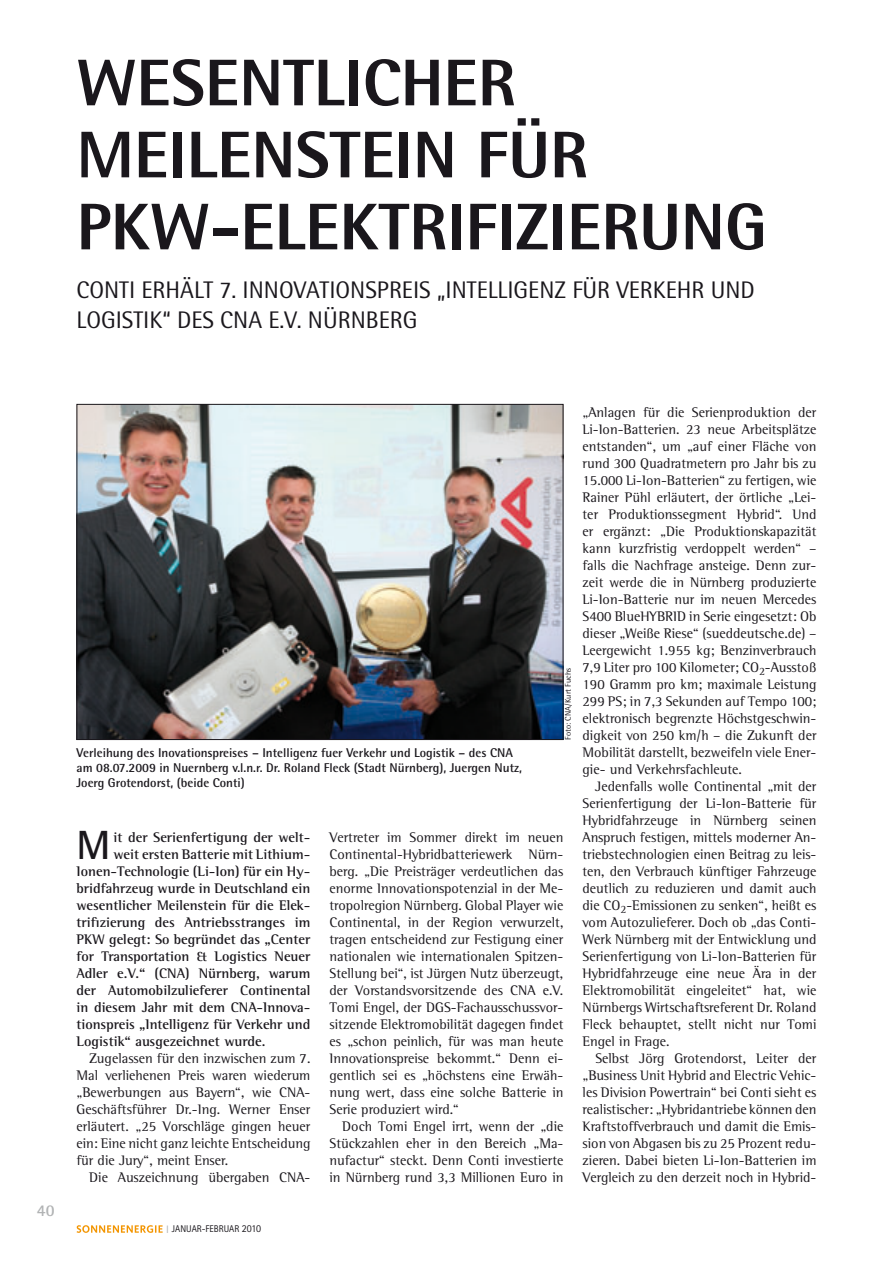
<style>
.page{position:relative;width:893px;height:1263px;background:#fff}
.page>*{position:absolute;margin:0;border:0;box-sizing:border-box;transform-origin:0 0}
.t1{font:800 66px/72px "Rotis Semi Sans Std";color:#1a171c}
.t2{font:700 40.8px "Rotis Semi Sans Std";color:#1a171c}
.t3{font:24px/30px "Rotis Semi Sans Std";color:#1a171c}
.t4{font:700 16.5px "Rotis Semi Sans Std";color:#b1b3b4}
.t5{font:14.25px/17px "Rotis Semi Serif Std";color:#1a171c;text-align:justify}
.t6{font:700 14.25px "Rotis Semi Serif Std";color:#1a171c}
.t7{font:700 12.75px/15px "Rotis Semi Sans Std";color:#1a171c}
.t8{font:9.75px "Rotis Sans Serif Std";color:#1a171c;scale:.95 1}
.t9{font:8.25px "Rotis Semi Sans Std";letter-spacing:.01em;color:#1a171c}
.s1{font-size:10.8px;color:#b1b3b4}
.s2{font-size:10.65px}
</style>
<div class="page">
<svg style="left:77px;top:1225px;width:86px;height:8px"></svg>
<img style="left:79px;top:406px;width:482px;height:332px">
<div style="left:77px;top:404px;width:486px;height:336px;border:1px solid #1a171c"></div>
<h1 class="t1" style="left:77px;top:46px;width:691px">WESENTLICHER<br>MEILENSTEIN FÜR<br>PKW-ELEKTRIFIZIERUNG</h1>
<h3 class="t3" style="left:77px;top:274px;width:680px">CONTI ERHÄLT 7. INNOVATIONSPREIS „INTELLIGENZ FÜR VERKEHR UND<br>LOGISTIK“ DES CNA E.V. NÜRNBERG</h3>
<p class="t4" style="left:37px;top:1200px;width:19px">40</p>
<p class="t7" style="left:77px;top:745px;width:447px">Verleihung des Inovationspreises – Intelligenz fuer Verkehr und Logistik – des CNA am 08.07.2009 in Nuernberg v.l.n.r. Dr. Roland Fleck (Stadt Nürnberg), Juergen Nutz,<br>Joerg Grotendorst, (beide Conti)</p>
<p class="t9" style="left:563px;top:740px;width:74px;rotate:-90deg">Foto: CNA/Kurt Fuchs</p>
<h2 class="t2" style="left:77px;top:820px;width:36px">M</h2>
<p class="t6" style="left:114px;top:829px;width:198px">it der Serienfertigung der welt-</p>
<p class="t6" style="left:114px;top:846px;width:198px">weit ersten Batterie mit Lithium-</p>
<p class="t6" style="left:77px;top:863px;width:235px">Ionen-Technologie (Li-Ion) für ein Hy-</p>
<p class="t6" style="left:77px;top:880px;width:235px">bridfahrzeug wurde in Deutschland ein</p>
<p class="t6" style="left:77px;top:897px;width:235px">wesentlicher Meilenstein für die Elek-</p>
<p class="t6" style="left:77px;top:914px;width:235px">trifizierung des Antriebsstranges im</p>
<p class="t6" style="left:77px;top:931px;width:235px">PKW gelegt: So begründet das „Center</p>
<p class="t6" style="left:77px;top:948px;width:235px">for Transportation &amp; Logistics Neuer</p>
<p class="t6" style="left:77px;top:965px;width:235px">Adler e.V.“ (CNA) Nürnberg, warum</p>
<p class="t6" style="left:77px;top:982px;width:235px">der Automobilzulieferer Continental</p>
<p class="t6" style="left:77px;top:999px;width:235px">in diesem Jahr mit dem CNA-Innova-</p>
<p class="t6" style="left:77px;top:1016px;width:235px">tionspreis „Intelligenz für Verkehr und</p>
<p class="t6" style="left:77px;top:1033px;width:191px">Logistik“ ausgezeichnet wurde.</p>
<p class="t5" style="left:77px;top:1050px;width:235px;text-indent:13px">Zugelassen für den inzwischen zum 7.<br>Mal verliehenen Preis waren wiederum „Bewerbungen aus Bayern“, wie CNA-Geschäftsführer Dr.-Ing. Werner Enser erläutert. „25 Vorschläge gingen heuer ein: Eine nicht ganz leichte Entscheidung für die Jury“, meint Enser.</p>
<p class="t5" style="left:89px;top:1169px;width:223px">Die Auszeichnung übergaben CNA-</p>
<p class="t5" style="left:330px;top:829px;width:235px">Vertreter im Sommer direkt im neuen Continental-Hybridbatteriewerk Nürn&shy;berg. „Die Preisträger verdeutlichen das enorme Innovationspotenzial in der Me&shy;tropolregion Nürnberg. Global Player wie Continental, in der Region verwurzelt, tragen entscheidend zur Festigung einer nationalen wie internationalen Spitzen-Stellung bei“, ist Jürgen Nutz überzeugt, der Vorstandsvorsitzende des CNA e.V.<br>Tomi Engel, der DGS-Fachausschussvor&shy;sitzende Elektromobilität dagegen findet es „schon peinlich, für was man heute Innovationspreise bekommt.“ Denn ei&shy;gentlich sei es „höchstens eine Erwäh&shy;nung wert, dass eine solche Batterie in Serie produziert wird.“</p>
<p class="t5" style="left:330px;top:1118px;width:235px;text-indent:13px">Doch Tomi Engel irrt, wenn der „die Stückzahlen eher in den Bereich „Ma&shy;nufactur“ steckt. Denn Conti investierte in Nürnberg rund 3,3 Millionen Euro in</p>
<p class="t5" style="left:583px;top:404px;width:235px">„Anlagen für die Serienproduktion der Li-Ion-Batterien. 23 neue Arbeitsplätze entstanden“, um „auf einer Fläche von rund 300 Quadratmetern pro Jahr bis zu 15.000 Li-Ion-Batterien“ zu fertigen, wie Rainer Pühl erläutert, der örtliche „Lei&shy;ter Produktionssegment Hybrid“. Und er ergänzt: „Die Produktionskapazität kann kurzfristig verdoppelt werden“ – falls die Nachfrage ansteige. Denn zur&shy;zeit werde die in Nürnberg produzierte Li-Ion-Batterie nur im neuen Mercedes S400 BlueHYBRID in Serie eingesetzt: Ob dieser „Weiße Riese“ (sueddeutsche.de) – Leergewicht 1.955 kg; Benzinverbrauch 7,9 Liter pro 100 Kilometer; CO<sub>2</sub>-Ausstoß 190 Gramm pro km; maximale Leistung 299 PS; in 7,3 Sekunden auf Tempo 100; elektronisch begrenzte Höchstgeschwin&shy;digkeit von 250 km/h – die Zukunft der Mobilität darstellt, bezweifeln viele Ener&shy;gie- und Verkehrsfachleute.</p>
<p class="t5" style="left:583px;top:778px;width:235px;text-indent:13px">Jedenfalls wolle Continental „mit der Serienfertigung der Li-Ion-Batterie für Hybridfahrzeuge in Nürnberg seinen Anspruch festigen, mittels moderner An&shy;triebstechnologien einen Beitrag zu leis&shy;ten, den Verbrauch künftiger Fahrzeuge deutlich zu reduzieren und damit auch die CO<sub>2</sub>-Emissionen zu senken“, heißt es vom Autozulieferer. Doch ob „das Conti-Werk Nürnberg mit der Entwicklung und Serienfertigung von Li-Ion-Batterien für Hybridfahrzeuge eine neue Ära in der Elektromobilität eingeleitet“ hat, wie Nürnbergs Wirtschaftsreferent Dr. Roland Fleck behauptet, stellt nicht nur Tomi Engel in Frage.</p>
<p class="t5" style="left:583px;top:1050px;width:235px;text-indent:13px">Selbst Jörg Grotendorst, Leiter der „Business Unit Hybrid and Electric Vehic&shy;les Division Powertrain“ bei Conti sieht es realistischer: „Hybridantriebe können den Kraftstoffverbrauch und damit die Emis&shy;sion von Abgasen bis zu 25 Prozent redu&shy;zieren. Dabei bieten Li-Ion-Batterien im Vergleich zu den derzeit noch in Hybrid-</p>
<p class="t8" style="left:166px;top:1223px;width:102px"><span class="s1">I</span> JANUAR-FEBRUAR <span class="s2">2010</span></p>
</div>
